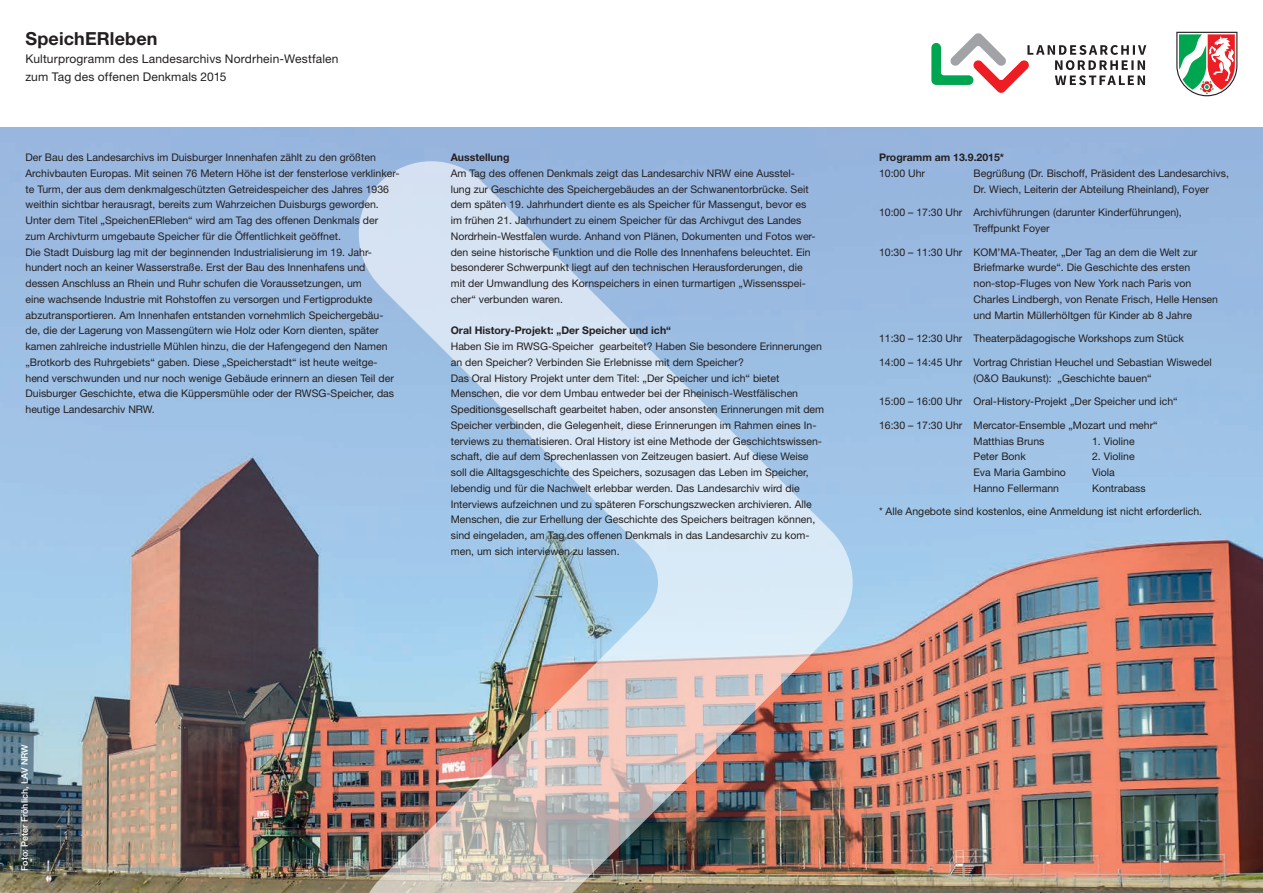
<style>
.page{position:relative;width:1263px;height:893px;background:#fff}
.page>*{position:absolute;margin:0;border:0;box-sizing:border-box;transform-origin:0 0}
.t1{font:700 18px "Helvetica Neue LT Std";letter-spacing:.005em;color:#231f20}
.t2{font:12px/18px "Helvetica Neue LT Std";letter-spacing:.015em;color:#231f20}
.t3{font:10.5px/15.8px "Helvetica Neue LT Std";color:#231f20}
.t4{font:700 10.5px "Helvetica Neue LT Std";color:#231f20}
.t5{font:500 9px "Helvetica Neue LT Std";color:#fff}
</style>
<div class="page">
<img style="left:0;top:128px;width:1263px;height:765px">
<svg style="left:931px;top:33px;width:215px;height:60px"></svg>
<svg style="left:1176px;top:32px;width:61px;height:64px"></svg>
<img style="left:351px;top:154px;width:509px;height:739px">
<h1 class="t1" style="left:26px;top:27px;width:133px">SpeichERleben</h1>
<p class="t2" style="left:26px;top:49px;width:315px">Kulturprogramm des Landesarchivs Nordrhein-Westfalen zum Tag des offenen Denkmals 2015</p>
<p class="t3" style="left:26px;top:149px;width:375px">Der Bau des Landesarchivs im Duisburger Innenhafen zählt zu den größten Archivbauten Europas. Mit seinen 76 Metern Höhe ist der fensterlose verklinker&shy;te Turm, der aus dem denkmalgeschützten Getreidespeicher des Jahres 1936 weithin sichtbar herausragt, bereits zum Wahrzeichen Duisburgs geworden.<br>Unter dem Titel „SpeichenERleben“ wird am Tag des offenen Denkmals der zum Archivturm umgebaute Speicher für die Öffentlichkeit geöffnet.<br>Die Stadt Duisburg lag mit der beginnenden Industrialisierung im 19. Jahr&shy;hundert noch an keiner Wasserstraße. Erst der Bau des Innenhafens und dessen Anschluss an Rhein und Ruhr schufen die Voraussetzungen, um<br>eine wachsende Industrie mit Rohstoffen zu versorgen und Fertigprodukte abzutransportieren. Am Innenhafen entstanden vornehmlich Speichergebäu&shy;de, die der Lagerung von Massengütern wie Holz oder Korn dienten, später kamen zahlreiche industrielle Mühlen hinzu, die der Hafengegend den Namen „Brotkorb des Ruhrgebiets“ gaben. Diese „Speicherstadt“ ist heute weitge&shy;hend verschwunden und nur noch wenige Gebäude erinnern an diesen Teil der Duisburger Geschichte, etwa die Küppersmühle oder der RWSG-Speicher, das heutige Landesarchiv NRW.</p>
<p class="t4" style="left:451px;top:151px;width:60px">Ausstellung</p>
<p class="t3" style="left:451px;top:165px;width:366px">Am Tag des offenen Denkmals zeigt das Landesarchiv NRW eine Ausstel&shy;lung zur Geschichte des Speichergebäudes an der Schwanentorbrücke. Seit dem späten 19. Jahrhundert diente es als Speicher für Massengut, bevor es im frühen 21. Jahrhundert zu einem Speicher für das Archivgut des Landes Nordrhein-Westfalen wurde. Anhand von Plänen, Dokumenten und Fotos wer&shy;den seine historische Funktion und die Rolle des Innenhafens beleuchtet. Ein besonderer Schwerpunkt liegt auf den technischen Herausforderungen, die mit der Umwandlung des Kornspeichers in einen turmartigen „Wissensspei&shy;cher“ verbunden waren.</p>
<p class="t4" style="left:451px;top:324px;width:222px">Oral History-Projekt: „Der Speicher und ich“</p>
<p class="t3" style="left:451px;top:338px;width:375px">Haben Sie im RWSG-Speicher gearbeitet? Haben Sie besondere Erinnerungen an den Speicher? Verbinden Sie Erlebnisse mit dem Speicher?<br>Das Oral History Projekt unter dem Titel: „Der Speicher und ich“ bietet Menschen, die vor dem Umbau entweder bei der Rheinisch-Westfälischen Speditionsgesellschaft gearbeitet haben, oder ansonsten Erinnerungen mit dem Speicher verbinden, die Gelegenheit, diese Erinnerungen im Rahmen eines In&shy;terviews zu thematisieren. Oral History ist eine Methode der Geschichtswissen&shy;schaft, die auf dem Sprechenlassen von Zeitzeugen basiert. Auf diese Weise soll die Alltagsgeschichte des Speichers, sozusagen das Leben im Speicher, lebendig und für die Nachwelt erlebbar werden. Das Landesarchiv wird die Interviews aufzeichnen und zu späteren Forschungszwecken archivieren. Alle Menschen, die zur Erhellung der Geschichte des Speichers beitragen können, sind eingeladen, am Tag des offenen Denkmals in das Landesarchiv zu kom&shy;men, um sich interviewen zu lassen.</p>
<p class="t4" style="left:879px;top:151px;width:127px">Programm am 13.9.2015*</p>
<p class="t3" style="left:879px;top:165px;width:48px">10:00 Uhr</p>
<p class="t3" style="left:973px;top:165px;width:257px">Begrüßung (Dr. Bischoff, Präsident des Landesarchivs,<br>Dr. Wiech, Leiterin der Abteilung Rheinland), Foyer</p>
<p class="t3" style="left:973px;top:204px;width:210px;text-indent:-94px">10:00 – 17:30 Uhr Archivführungen (darunter Kinderführungen),<br>Treffpunkt Foyer</p>
<p class="t3" style="left:973px;top:244px;width:246px;text-indent:-94px">10:30 – 11:30 Uhr KOM’MA-Theater, „Der Tag an dem die Welt zur Briefmarke wurde“. Die Geschichte des ersten non-stop-Fluges von New York nach Paris von Charles Lindbergh, von Renate Frisch, Helle Hensen und Martin Müllerhöltgen für Kinder ab 8 Jahre</p>
<p class="t3" style="left:879px;top:330px;width:306px">11:30 – 12:30 Uhr Theaterpädagogische Workshops zum Stück</p>
<p class="t3" style="left:973px;top:354px;width:240px;text-indent:-94px">14:00 – 14:45 Uhr Vortrag Christian Heuchel und Sebastian Wiswedel (O&amp;O Baukunst): „Geschichte bauen“</p>
<p class="t3" style="left:879px;top:393px;width:300px">15:00 – 16:00 Uhr Oral-History-Projekt „Der Speicher und ich“</p>
<p class="t3" style="left:973px;top:417px;width:186px;text-indent:-94px">16:30 – 17:30 Uhr Mercator-Ensemble „Mozart und mehr“<br>Matthias Bruns</p>
<p class="t3" style="left:1092px;top:433px;width:44px">1. Violine</p>
<p class="t3" style="left:973px;top:448px;width:54px">Peter Bonk</p>
<p class="t3" style="left:1092px;top:448px;width:44px">2. Violine</p>
<p class="t3" style="left:973px;top:464px;width:94px">Eva Maria Gambino</p>
<p class="t3" style="left:1092px;top:464px;width:24px">Viola</p>
<p class="t3" style="left:973px;top:480px;width:87px">Hanno Fellermann</p>
<p class="t3" style="left:1092px;top:480px;width:55px">Kontrabass</p>
<p class="t3" style="left:879px;top:504px;width:325px">* Alle Angebote sind kostenlos, eine Anmeldung ist nicht erforderlich.</p>
<p class="t5" style="left:19px;top:871px;width:128px;rotate:-90deg">Foto: Peter Fröhlich, LAV NRW</p>
</div>
